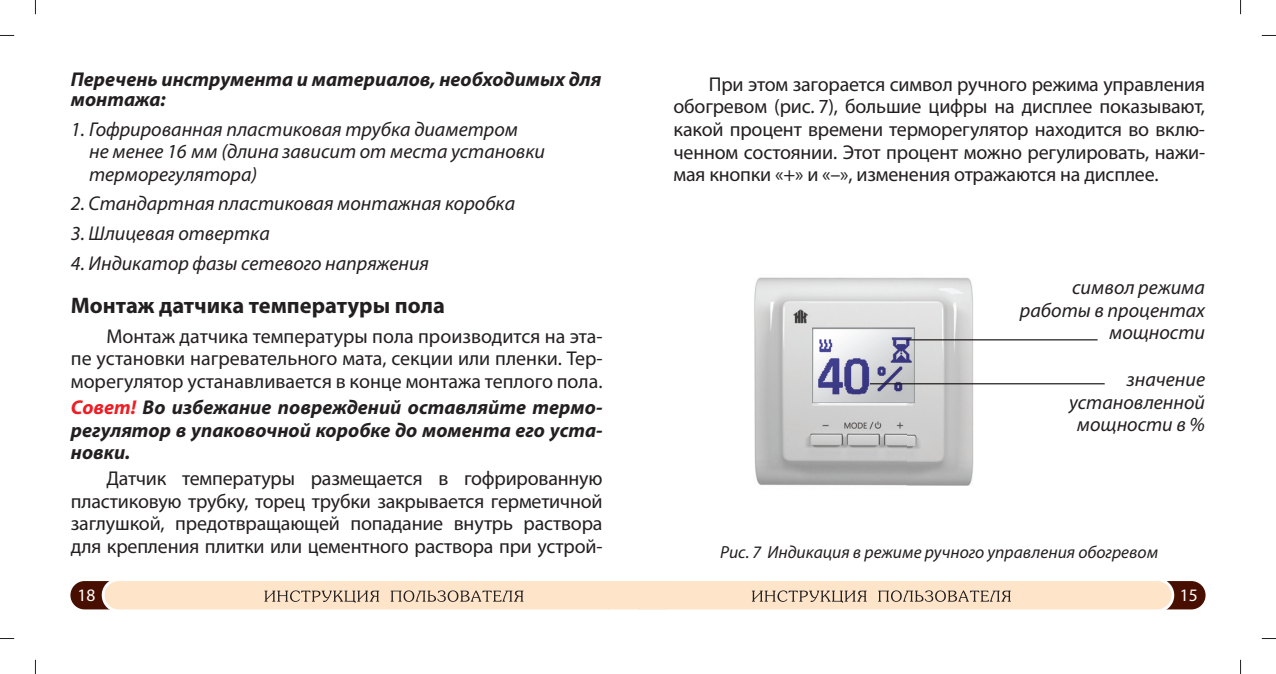
<style>
.page{position:relative;width:1276px;height:674px;background:#fff}
.page>*{position:absolute;margin:0;border:0;box-sizing:border-box;transform-origin:0 0}
.t1{font:700 22.5px "Myriad Pro";color:#231f20}
.t2{font:20px/22.5px "Myriad Pro";letter-spacing:-.01em;color:#231f20;text-align:justify}
.t3{font:italic 20px/22.5px "Myriad Pro";color:#231f20;text-align:right}
.t4{font:italic 700 20px/22.5px "Myriad Pro";color:#231f20}
.t5{font:italic 17.5px "Myriad Pro";color:#231f20}
.t6{font:17.5px "Myriad Pro";color:#fff}
.s1{color:#ee1d23}
</style>
<div class="page">
<svg style="left:70px;top:581px;width:1135px;height:29px;background:#ead1b9"></svg>
<img style="left:754px;top:277px;width:238px;height:209px">
<img style="left:812px;top:327px;width:102px;height:76px">
<hr style="left:906px;top:339px;width:191px;height:1px;background:#231f20">
<hr style="left:870px;top:383px;width:234px;height:1px;background:#231f20">
<svg style="left:0;top:35px;width:14px;height:1px"></svg>
<svg style="left:1261px;top:35px;width:15px;height:1px"></svg>
<svg style="left:35px;top:0;width:1px;height:14px"></svg>
<svg style="left:35px;top:659px;width:1px;height:14px"></svg>
<svg style="left:1240px;top:0;width:1px;height:14px"></svg>
<svg style="left:1240px;top:659px;width:1px;height:14px"></svg>
<p class="t4" style="left:71px;top:69px;width:532px;line-height:20px">Перечень инструмента и материалов, необходимых для монтажа:</p>
<p class="t3" style="left:89px;top:119px;width:457px;text-align:left;text-indent:-18px">1. Гофрированная пластиковая трубка диаметром<br>не менее 16 мм (длина зависит от места установки терморегулятора)</p>
<p class="t3" style="left:71px;top:194px;width:446px">2. Стандартная пластиковая монтажная коробка</p>
<p class="t3" style="left:71px;top:223px;width:200px">3. Шлицевая отвертка</p>
<p class="t3" style="left:71px;top:253px;width:360px">4. Индикатор фазы сетевого напряжения</p>
<p class="t1" style="left:71px;top:297px;width:375px">Монтаж датчика температуры пола</p>
<p class="t2" style="left:71px;top:326px;width:533px;text-indent:35px">Монтаж датчика температуры пола производится на эта&shy;пе установки нагревательного мата, секции или пленки. Тер&shy;морегулятор устанавливается в конце монтажа теплого пола.</p>
<p class="t4" style="left:71px;top:395px;width:533px;text-align:justify"><span class="s1">Совет!</span> Во избежание повреждений оставляйте термо&shy;регулятор в упаковочной коробке до момента его уста&shy;новки.</p>
<p class="t2" style="left:71px;top:468px;width:533px;text-indent:35px">Датчик температуры размещается в гофрированную пластиковую трубку, торец трубки закрывается герметичной заглушкой, предотвращающей попадание внутрь раствора для крепления плитки или цементного раствора при устрой-</p>
<p class="t6" style="left:78px;top:588px;width:19px">18</p>
<p class="t2" style="left:673px;top:74px;width:533px;text-indent:35px">При этом загорается символ ручного режима управления обогревом (рис. 7), большие цифры на дисплее показывают, какой процент времени терморегулятор находится во вклю&shy;ченном состоянии. Этот процент можно регулировать, нажи&shy;мая кнопки «+» и «–», изменения отражаются на дисплее.</p>
<p class="t3" style="left:1020px;top:277px;width:187px">символ режима работы в процентах мощности</p>
<p class="t3" style="left:1069px;top:369px;width:137px">значение установленной мощности в %</p>
<p class="t5" style="left:720px;top:545px;width:440px">Рис. 7 Индикация в режиме ручного управления обогревом</p>
<p class="t6" style="left:1179px;top:588px;width:19px">15</p>
</div>
